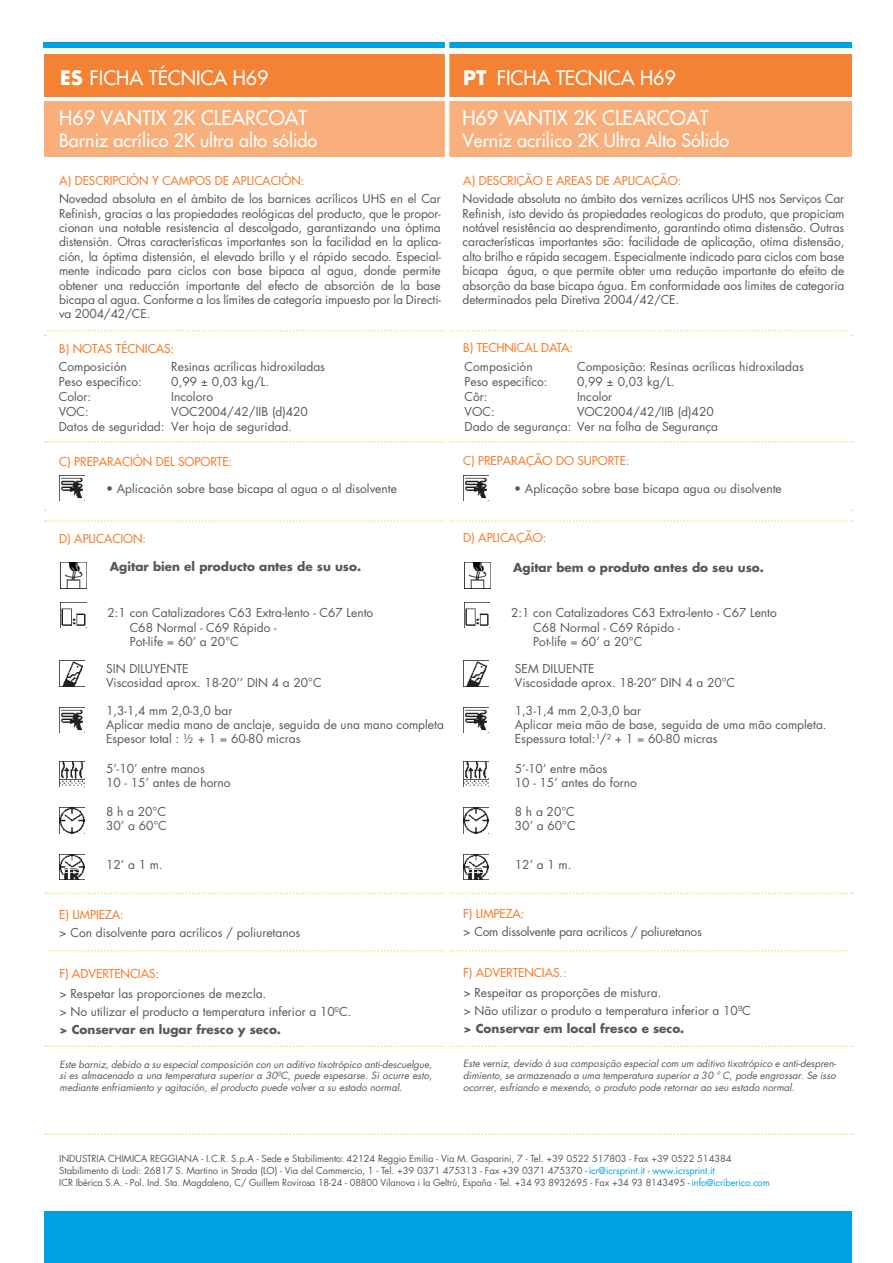
<style>
.page{position:relative;width:893px;height:1263px;background:#fff}
.page>*{position:absolute;margin:0;border:0;box-sizing:border-box;transform-origin:0 0}
.t1{font:19.5px/40.2px "Futura";color:#fff}
.t2{font:18px "Futura";color:#fff}
.t3{font:12px/14.4px "Futura";color:#57585a}
.t4{font:12px "Futura";color:#f48234}
.t5{font:700 12px "Futura";color:#57585a}
.t6{font:12px "Futura";letter-spacing:-.02em;color:#57585a}
.t7{font:italic 9.75px/11.7px "Futura";color:#57585a;text-align:justify}
.t8{font:9.45px/12px "Futura";letter-spacing:-.01em;color:#57585a}
.s1{font-weight:700}
.s2{color:#00a1e3}
</style>
<div class="page">
<div style="left:44px;top:54px;width:808px;height:43px;background:#f48234"></div>
<div style="left:44px;top:101px;width:808px;height:56px;background:#f9af7c"></div>
<div style="left:43px;top:43px;width:809px;height:5px;background:#00a1e3"></div>
<div style="left:44px;top:1212px;width:808px;height:51px;background:#00a1e3"></div>
<svg style="left:45px;top:330px;width:807px;height:6px"></svg>
<svg style="left:45px;top:441px;width:807px;height:1px"></svg>
<svg style="left:45px;top:520px;width:807px;height:2px"></svg>
<svg style="left:45px;top:892px;width:807px;height:2px"></svg>
<svg style="left:45px;top:1045px;width:807px;height:2px"></svg>
<img style="left:59px;top:475px;width:26px;height:25px">
<img style="left:59px;top:661px;width:24px;height:25px">
<img style="left:59px;top:707px;width:26px;height:26px">
<img style="left:59px;top:761px;width:26px;height:26px">
<img style="left:59px;top:808px;width:26px;height:25px">
<img style="left:59px;top:854px;width:26px;height:25px">
<img style="left:463px;top:475px;width:26px;height:25px">
<img style="left:463px;top:661px;width:24px;height:25px">
<img style="left:463px;top:707px;width:26px;height:26px">
<img style="left:463px;top:761px;width:26px;height:26px">
<img style="left:463px;top:808px;width:26px;height:25px">
<img style="left:463px;top:854px;width:26px;height:25px">
<svg style="left:48px;top:950px;width:801px;height:1px"></svg>
<img style="left:61px;top:563px;width:26px;height:26px">
<img style="left:465px;top:563px;width:25px;height:26px">
<img style="left:61px;top:602px;width:25px;height:24px">
<img style="left:464px;top:602px;width:26px;height:26px">
<hr style="left:445px;top:39px;width:4px;height:1087px;background:#fff">
<svg style="left:45px;top:1133px;width:807px;height:2px"></svg>
<h1 class="t1" style="left:59px;top:57px;width:250px"><span class="s1">ES</span> FICHA TÉCNICA H69<br>H69 VANTIX 2K CLEARCOAT</h1>
<h2 class="t2" style="left:59px;top:128px;width:259px">Barniz acrílico 2K ultra alto sólido</h2>
<p class="t4" style="left:59px;top:173px;width:246px">A) DESCRIPCIÓN Y CAMPOS DE APLICACIÓN:</p>
<h1 class="t1" style="left:463px;top:57px;width:214px"><span class="s1">PT</span> FICHA TECNICA H69</h1>
<h1 class="t1" style="left:462px;top:97px;width:248px">H69 VANTIX 2K CLEARCOAT</h1>
<h2 class="t2" style="left:462px;top:128px;width:268px">Verniz acrilico 2K Ultra Alto Sólido</h2>
<p class="t4" style="left:463px;top:173px;width:219px">A) DESCRIÇÃO E AREAS DE APLICAÇÃO:</p>
<p class="t3" style="left:59px;top:191px;width:383px;text-align:justify">Novedad absoluta en el ámbito de los barnices acrílicos UHS en el Car Refinish, gracias a las propiedades reológicas del producto, que le propor&shy;cionan una notable resistencia al descolgado, garantizando una óptima distensión. Otras características importantes son la facilidad en la aplica&shy;ción, la óptima distensión, el elevado brillo y el rápido secado. Especial&shy;mente indicado para ciclos con base bipaca al agua, donde permite obtener una reducción importante del efecto de absorción de la base bicapa al agua. Conforme a los límites de categoría impuesto por la Directi&shy;va 2004/42/CE.</p>
<p class="t3" style="left:463px;top:191px;width:383px;text-align:justify">Novidade absoluta no ámbito dos vernizes acrílicos UHS nos Serviços Car Refinish, isto devido ás propiedades reologicas do produto, que propiciam notável resistência ao desprendimento, garantindo otima distensão. Outras características importantes são: facilidade de aplicação, otima distensão, alto brilho e rápida secagem. Especialmente indicado para ciclos com base bicapa água, o que permite obter uma redução importante do efeito de absorção da base bicapa água. Em conformidade aos limites de categoria determinados pela Diretiva 2004/42/CE.</p>
<p class="t4" style="left:59px;top:341px;width:116px">B) NOTAS TÉCNICAS:</p>
<p class="t4" style="left:463px;top:340px;width:111px">B) TECHNICAL DATA:</p>
<p class="t3" style="left:59px;top:359px;width:70px">Composición</p>
<p class="t3" style="left:171px;top:359px;width:155px">Resinas acrílicas hidroxiladas</p>
<p class="t3" style="left:59px;top:374px;width:85px">Peso especifico:</p>
<p class="t3" style="left:171px;top:374px;width:99px">0,99 ± 0,03 kg/L.</p>
<p class="t3" style="left:59px;top:389px;width:34px">Color:</p>
<p class="t3" style="left:171px;top:389px;width:43px">Incoloro</p>
<p class="t3" style="left:59px;top:404px;width:32px">VOC:</p>
<p class="t3" style="left:59px;top:404px;width:251px;line-height:15px;text-indent:112px">VOC2004/42/IIB (d)420<br>Datos de seguridad: Ver hoja de seguridad.</p>
<p class="t3" style="left:465px;top:359px;width:70px">Composición</p>
<p class="t3" style="left:577px;top:359px;width:228px">Composição: Resinas acrílicas hidroxiladas</p>
<p class="t3" style="left:465px;top:374px;width:85px">Peso especifico:</p>
<p class="t3" style="left:577px;top:374px;width:99px">0,99 ± 0,03 kg/L.</p>
<p class="t3" style="left:465px;top:389px;width:25px">Côr:</p>
<p class="t3" style="left:577px;top:389px;width:37px">Incolor</p>
<p class="t3" style="left:465px;top:404px;width:32px">VOC:</p>
<p class="t3" style="left:465px;top:404px;width:255px;line-height:15px;text-indent:112px">VOC2004/42/IIB (d)420<br>Dado de segurança: Ver na folha de Segurança</p>
<p class="t4" style="left:463px;top:453px;width:168px">C) PREPARAÇÃO DO SUPORTE:</p>
<p class="t4" style="left:59px;top:454px;width:174px">C) PREPARACIÓN DEL SOPORTE:</p>
<p class="t3" style="left:106px;top:481px;width:292px">• Aplicación sobre base bicapa al agua o al disolvente</p>
<p class="t3" style="left:514px;top:481px;width:269px">• Aplicação sobre base bicapa agua ou disolvente</p>
<p class="t4" style="left:59px;top:531px;width:88px">D) APLICACION:</p>
<p class="t4" style="left:463px;top:530px;width:84px">D) APLICAÇÃO:</p>
<p class="t5" style="left:110px;top:559px;width:253px">Agitar bien el producto antes de su uso.</p>
<p class="t5" style="left:513px;top:559px;width:252px">Agitar bem o produto antes do seu uso.</p>
<p class="t3" style="left:130px;top:606px;width:245px;text-indent:-22px">2:1 con Catalizadores C63 Extra-lento - C67 Lento<br>C68 Normal - C69 Rápido -<br>Pot-life = 60’ a 20°C</p>
<p class="t3" style="left:533px;top:606px;width:245px;text-indent:-22px">2:1 con Catalizadores C63 Extra-lento - C67 Lento<br>C68 Normal - C69 Rápido -<br>Pot-life = 60’ a 20°C</p>
<p class="t3" style="left:515px;top:661px;width:222px">SEM DILUENTE<br>Viscosidade aprox. 18-20” DIN 4 a 20°C</p>
<p class="t3" style="left:515px;top:703px;width:313px">1,3-1,4 mm 2,0-3,0 bar<br>Aplicar meia mão de base, seguida de uma mão completa.<br>Espessura total:¹/² + 1 = 60-80 micras</p>
<p class="t3" style="left:106px;top:661px;width:217px">SIN DILUYENTE<br>Viscosidad aprox. 18-20’’ DIN 4 a 20°C</p>
<p class="t3" style="left:106px;top:703px;width:343px">1,3-1,4 mm 2,0-3,0 bar<br>Aplicar media mano de anclaje, seguida de una mano completa.<br>Espesor total : ½ + 1 = 60-80 micras</p>
<p class="t3" style="left:106px;top:761px;width:126px">5’-10’ entre manos<br>10 - 15’ antes de horno</p>
<p class="t3" style="left:515px;top:761px;width:123px">5’-10’ entre mãos<br>10 - 15’ antes do forno</p>
<p class="t3" style="left:106px;top:805px;width:62px;line-height:13.5px">8 h a 20°C<br>30’ a 60°C</p>
<p class="t3" style="left:106px;top:857px;width:58px">12’ a 1 m.</p>
<p class="t3" style="left:515px;top:805px;width:62px;line-height:13.5px">8 h a 20°C<br>30’ a 60°C</p>
<p class="t3" style="left:515px;top:857px;width:58px">12’ a 1 m.</p>
<p class="t4" style="left:59px;top:907px;width:66px">E) LIMPIEZA:</p>
<p class="t3" style="left:59px;top:925px;width:242px">&gt; Con disolvente para acrílicos / poliuretanos</p>
<p class="t4" style="left:463px;top:906px;width:62px">F) LIMPEZA:</p>
<p class="t6" style="left:463px;top:923px;width:240px">&gt; Com dissolvente para acrilicos / poliuretanos</p>
<p class="t4" style="left:59px;top:965px;width:101px">F) ADVERTENCIAS:</p>
<p class="t4" style="left:463px;top:964px;width:105px">F) ADVERTENCIAS.:</p>
<p class="t3" style="left:59px;top:984px;width:293px;line-height:17.7px">&gt; Respetar las proporciones de mezcla.<br>&gt; No utilizar el producto a temperatura inferior a 10ºC.</p>
<p class="t5" style="left:59px;top:1021px;width:223px">&gt; Conservar en lugar fresco y seco.</p>
<p class="t3" style="left:463px;top:983px;width:289px;line-height:18px">&gt; Respeitar as proporções de mistura.<br>&gt; Não utilizar o produto a temperatura inferior a 10ªC</p>
<p class="t5" style="left:463px;top:1020px;width:223px">&gt; Conservar em local fresco e seco.</p>
<p class="t7" style="left:60px;top:1058px;width:374px">Este barniz, debido a su especial composición con un aditivo tixotrópico anti-descuelgue, si es almacenado a una temperatura superior a 30ºC, puede espesarse. Si ocurre esto, mediante enfriamiento y agitación, el producto puede volver a su estado normal.</p>
<p class="t7" style="left:463px;top:1057px;width:374px">Este verniz, devido à sua composição especial com um aditivo tixotrópico e anti-despren&shy;dimiento, se armazenado a uma temperatura superior a 30 ° C, pode engrossar. Se isso ocorrer, esfriando e mexendo, o produto pode retornar ao seu estado normal.</p>
<p class="t8" style="left:59px;top:1152px;width:712px">INDUSTRIA CHIMICA REGGIANA - I.C.R. S.p.A - Sede e Stabilimento: 42124 Reggio Emilia - Via M. Gasparini, 7 - Tel. +39 0522 517803 - Fax +39 0522 514384<br>Stabilimento di Lodi: 26817 S. Martino in Strada (LO) - Via del Commercio, 1 - Tel. +39 0371 475313 - Fax +39 0371 475370 - <span class="s2">icr@icrsprint.it</span> - <span class="s2">www.icrsprint.it<br></span>ICR Ibérica S.A. - Pol. Ind. Sta. Magdalena, C/ Guillem Rovirosa 18-24 - 08800 Vilanova i la Geltrú, España - Tel. +34 93 8932695 - Fax +34 93 8143495 - <span class="s2">info@icriberica.com</span></p>
</div>
